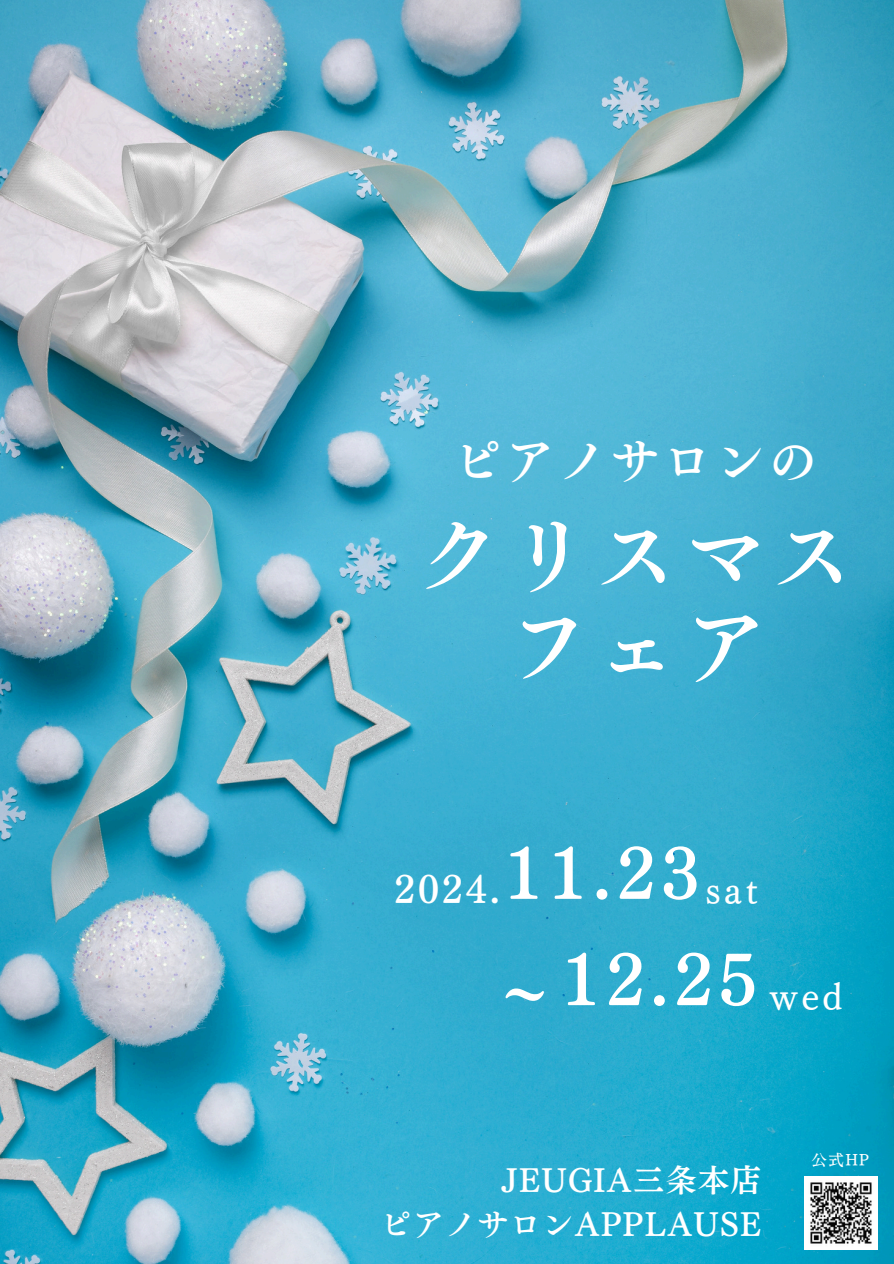
<style>
.page{position:relative;width:894px;height:1264px;background:#fff}
.page>*{position:absolute;margin:0;border:0;box-sizing:border-box;transform-origin:0 0}
.t1{font:81.9px/90px "Telop Min Pro N B";letter-spacing:.075em;color:#fff;text-align:center}
.t2{font:74.4px "Telop Min Pro N B";color:#fff}
.t3{font:68.4px "Telop Min Pro N B";letter-spacing:.075em;color:#fff}
.t4{font:48.9px "Telop Min Pro N B";letter-spacing:.075em;color:#fff}
.t5{font:36.9px "Canva Telop Min Pro N D";letter-spacing:.075em;color:#fff}
.t6{font:36.9px "Telop Min Pro N B";color:#fff}
.t7{font:31.5px/43.8px "Telop Min Pro N B";letter-spacing:.03em;color:#fff;text-align:right}
.t8{font:15.9px "Canva Telop Min Pro N D";color:#fff}
</style>
<div class="page">
<img style="left:0;top:0;width:893px;height:1263px">
<img style="left:804px;top:1176px;width:73px;height:73px">
<h2 class="t4" style="left:452px;top:436px;width:366px">ピアノサロンの</h2>
<h3 class="t1" style="left:419px;top:510px;width:436px">クリスマスフェア</h3>
<h5 class="t6" style="left:394px;top:870px;width:107px">2024.</h5>
<h4 class="t3" style="left:504px;top:838px;width:197px">11.23</h4>
<h2 class="t5" style="left:705px;top:872px;width:53px">sat</h2>
<h5 class="t2" style="left:502px;top:947px;width:47px">~</h5>
<p class="t3" style="left:561px;top:945px;width:197px">12.25</p>
<h6 class="t5" style="left:768px;top:978px;width:75px">wed</h6>
<h1 class="t7" style="left:380px;top:1158px;width:383px">JEUGIA三条本店<br>ピアノサロンAPPLAUSE</h1>
<p class="t8" style="left:810px;top:1151px;width:60px">公式HP</p>
</div>
